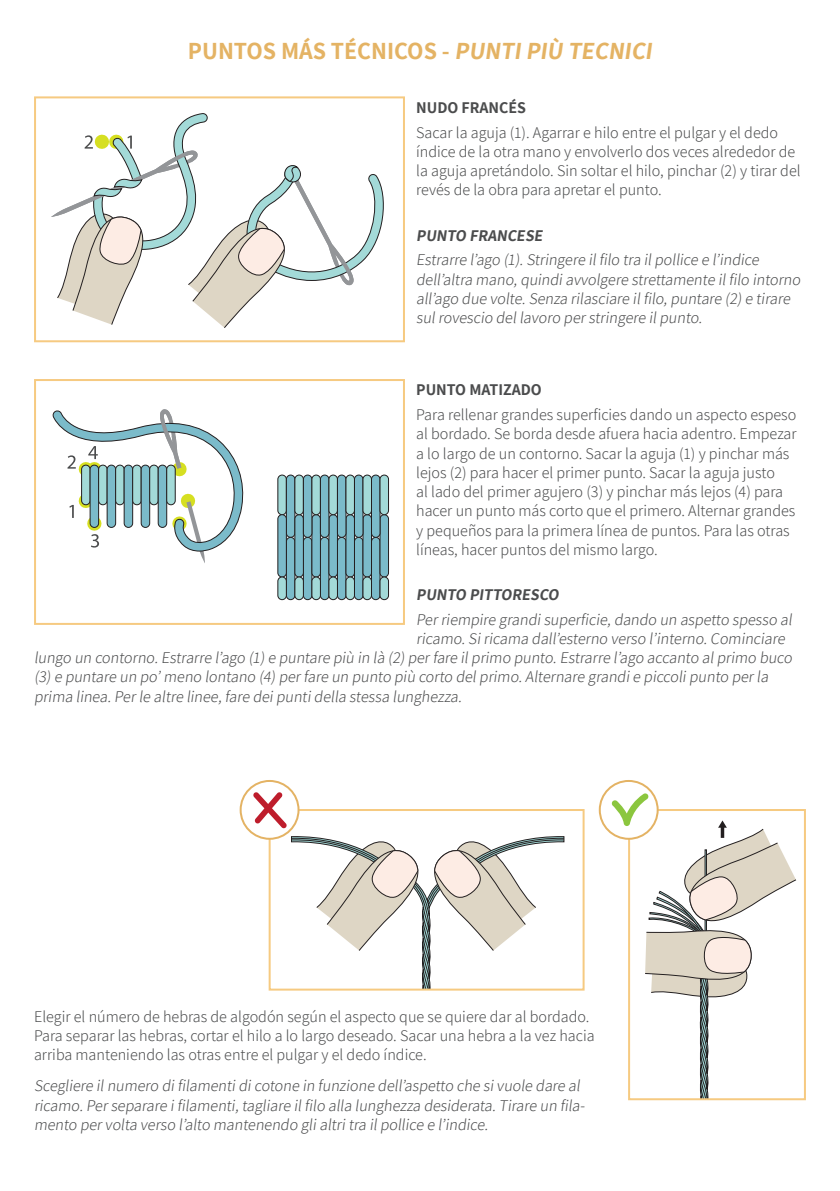
<style>
.page{position:relative;width:840px;height:1191px;background:#fff}
.page>*{position:absolute;margin:0;border:0;box-sizing:border-box;transform-origin:0 0}
.Texte_infos{font:700 24px "Assistant";color:#e4b364}
.Infos_Packaging{font:300 16px/19.2px "Assistant";color:#4b4c4d}
.Infos_Packaging-2{font:700 16px "Assistant";color:#4b4c4d}
</style>
<div class="page">
<div style="left:34px;top:96px;width:371px;height:246px;border:2px solid #f6ca81"></div>
<div style="left:34px;top:379px;width:371px;height:246px;border:2px solid #f6ca81"></div>
<svg style="left:291px;top:836px;width:273px;height:151px"></svg>
<div style="left:268px;top:809px;width:316px;height:181px;border:2px solid #f6ca81"></div>
<div style="left:627px;top:809px;width:178px;height:291px;border:2px solid #f6ca81"></div>
<div style="left:240px;top:781px;width:58px;height:57px;background:#fff;border-radius:50%"></div>
<div style="left:239px;top:780px;width:60px;height:59px;border:2px solid #e4b364;border-radius:50%"></div>
<svg style="left:599px;top:781px;width:58px;height:57px"></svg>
<div style="left:598px;top:780px;width:60px;height:59px;border:2px solid #e4b364;border-radius:50%"></div>
<svg style="left:51px;top:113px;width:333px;height:215px"></svg>
<div style="left:278px;top:475px;width:8px;height:40px;background:#a3dad8;border-radius:4px"></div>
<div style="left:277px;top:475px;width:9px;height:40px;border:1px solid #231f20;border-radius:4px"></div>
<div style="left:286px;top:475px;width:9px;height:62px;background:#7bbbca;border-radius:4px"></div>
<div style="left:286px;top:475px;width:9px;height:62px;border:1px solid #231f20;border-radius:4px"></div>
<div style="left:286px;top:537px;width:9px;height:62px;background:#7bbbca;border-radius:4px"></div>
<div style="left:286px;top:537px;width:9px;height:63px;border:1px solid #231f20;border-radius:4px"></div>
<div style="left:278px;top:515px;width:8px;height:62px;background:#7bbbca;border-radius:4px"></div>
<div style="left:277px;top:514px;width:9px;height:63px;border:1px solid #231f20;border-radius:4px"></div>
<div style="left:303px;top:537px;width:9px;height:62px;background:#7bbbca;border-radius:4px"></div>
<div style="left:303px;top:537px;width:9px;height:63px;border:1px solid #231f20;border-radius:4px"></div>
<div style="left:295px;top:515px;width:8px;height:62px;background:#7bbbca;border-radius:4px"></div>
<div style="left:294px;top:514px;width:9px;height:63px;border:1px solid #231f20;border-radius:4px"></div>
<div style="left:320px;top:537px;width:9px;height:62px;background:#7bbbca;border-radius:4px"></div>
<div style="left:320px;top:537px;width:9px;height:63px;border:1px solid #231f20;border-radius:4px"></div>
<div style="left:312px;top:515px;width:8px;height:62px;background:#7bbbca;border-radius:4px"></div>
<div style="left:311px;top:514px;width:9px;height:63px;border:1px solid #231f20;border-radius:4px"></div>
<div style="left:337px;top:537px;width:9px;height:62px;background:#7bbbca;border-radius:4px"></div>
<div style="left:337px;top:537px;width:9px;height:63px;border:1px solid #231f20;border-radius:4px"></div>
<div style="left:329px;top:515px;width:8px;height:62px;background:#7bbbca;border-radius:4px"></div>
<div style="left:328px;top:514px;width:9px;height:63px;border:1px solid #231f20;border-radius:4px"></div>
<div style="left:354px;top:537px;width:9px;height:62px;background:#7bbbca;border-radius:4px"></div>
<div style="left:354px;top:537px;width:9px;height:63px;border:1px solid #231f20;border-radius:4px"></div>
<div style="left:346px;top:515px;width:8px;height:62px;background:#7bbbca;border-radius:4px"></div>
<div style="left:345px;top:514px;width:9px;height:63px;border:1px solid #231f20;border-radius:4px"></div>
<div style="left:371px;top:537px;width:9px;height:62px;background:#7bbbca;border-radius:4px"></div>
<div style="left:371px;top:537px;width:9px;height:63px;border:1px solid #231f20;border-radius:4px"></div>
<div style="left:363px;top:515px;width:8px;height:62px;background:#7bbbca;border-radius:4px"></div>
<div style="left:362px;top:514px;width:9px;height:63px;border:1px solid #231f20;border-radius:4px"></div>
<div style="left:380px;top:515px;width:8px;height:62px;background:#7bbbca;border-radius:4px"></div>
<div style="left:379px;top:514px;width:9px;height:63px;border:1px solid #231f20;border-radius:4px"></div>
<div style="left:295px;top:475px;width:8px;height:40px;background:#a3dad8;border-radius:4px"></div>
<div style="left:294px;top:475px;width:9px;height:40px;border:1px solid #231f20;border-radius:4px"></div>
<div style="left:303px;top:475px;width:9px;height:62px;background:#7bbbca;border-radius:4px"></div>
<div style="left:303px;top:475px;width:9px;height:62px;border:1px solid #231f20;border-radius:4px"></div>
<div style="left:312px;top:475px;width:8px;height:40px;background:#a3dad8;border-radius:4px"></div>
<div style="left:311px;top:475px;width:9px;height:40px;border:1px solid #231f20;border-radius:4px"></div>
<div style="left:320px;top:475px;width:9px;height:62px;background:#7bbbca;border-radius:4px"></div>
<div style="left:320px;top:475px;width:9px;height:62px;border:1px solid #231f20;border-radius:4px"></div>
<div style="left:329px;top:475px;width:8px;height:40px;background:#a3dad8;border-radius:4px"></div>
<div style="left:328px;top:475px;width:9px;height:40px;border:1px solid #231f20;border-radius:4px"></div>
<div style="left:337px;top:475px;width:9px;height:62px;background:#7bbbca;border-radius:4px"></div>
<div style="left:337px;top:475px;width:9px;height:62px;border:1px solid #231f20;border-radius:4px"></div>
<div style="left:346px;top:475px;width:8px;height:40px;background:#a3dad8;border-radius:4px"></div>
<div style="left:345px;top:475px;width:9px;height:40px;border:1px solid #231f20;border-radius:4px"></div>
<div style="left:354px;top:475px;width:9px;height:62px;background:#7bbbca;border-radius:4px"></div>
<div style="left:354px;top:475px;width:9px;height:62px;border:1px solid #231f20;border-radius:4px"></div>
<div style="left:363px;top:475px;width:8px;height:40px;background:#a3dad8;border-radius:4px"></div>
<div style="left:362px;top:475px;width:9px;height:40px;border:1px solid #231f20;border-radius:4px"></div>
<div style="left:371px;top:475px;width:9px;height:62px;background:#7bbbca;border-radius:4px"></div>
<div style="left:371px;top:475px;width:9px;height:62px;border:1px solid #231f20;border-radius:4px"></div>
<div style="left:380px;top:475px;width:8px;height:40px;background:#a3dad8;border-radius:4px"></div>
<div style="left:379px;top:475px;width:9px;height:40px;border:1px solid #231f20;border-radius:4px"></div>
<div style="left:278px;top:577px;width:8px;height:22px;background:#a3dad8;border-radius:4px"></div>
<div style="left:277px;top:577px;width:9px;height:23px;border:1px solid #231f20;border-radius:4px"></div>
<div style="left:295px;top:577px;width:8px;height:22px;background:#a3dad8;border-radius:4px"></div>
<div style="left:294px;top:577px;width:9px;height:23px;border:1px solid #231f20;border-radius:4px"></div>
<div style="left:312px;top:577px;width:8px;height:22px;background:#a3dad8;border-radius:4px"></div>
<div style="left:311px;top:577px;width:9px;height:23px;border:1px solid #231f20;border-radius:4px"></div>
<div style="left:329px;top:577px;width:8px;height:22px;background:#a3dad8;border-radius:4px"></div>
<div style="left:328px;top:577px;width:9px;height:23px;border:1px solid #231f20;border-radius:4px"></div>
<div style="left:346px;top:577px;width:8px;height:22px;background:#a3dad8;border-radius:4px"></div>
<div style="left:345px;top:577px;width:9px;height:23px;border:1px solid #231f20;border-radius:4px"></div>
<div style="left:363px;top:577px;width:8px;height:22px;background:#a3dad8;border-radius:4px"></div>
<div style="left:362px;top:577px;width:9px;height:23px;border:1px solid #231f20;border-radius:4px"></div>
<div style="left:380px;top:577px;width:8px;height:22px;background:#a3dad8;border-radius:4px"></div>
<div style="left:379px;top:577px;width:9px;height:23px;border:1px solid #231f20;border-radius:4px"></div>
<svg style="left:52px;top:409px;width:192px;height:154px"></svg>
<svg style="left:253px;top:792px;width:34px;height:36px"></svg>
<svg style="left:611px;top:793px;width:184px;height:306px"></svg>
<p class="Texte_infos" style="left:188px;top:34px;width:469px">PUNTOS MÁS TÉCNICOS - PUNTIPIÙ TECNICI</p>
<p class="Infos_Packaging-2" style="left:416px;top:96px;width:111px">NUDO FRANCÉS</p>
<p class="Infos_Packaging" style="left:416px;top:122px;width:385px">Sacar la aguja (1). Agarrar e hilo entre el pulgar y el dedo índice de la otra mano y envolverlo dos veces alrededor de la aguja apretándolo. Sin soltar el hilo, pinchar (2) y tirar del revés de la obra para apretar el punto.</p>
<p class="Infos_Packaging-2" style="left:416px;top:224px;width:131px">PUNTO FRANCESE</p>
<p class="Infos_Packaging" style="left:416px;top:250px;width:388px">Estrarre l’ago (1).Stringere ilfilo tra ilpollice e l’indice dell’altra mano,quindiavvolgere strettamente ilfilo intorno all’ago due volte.Senza rilasciare ilfilo,puntare (2)e tirare sulrovescio dellavoro perstringere ilpunto.</p>
<p class="Infos_Packaging-2" style="left:416px;top:379px;width:127px">PUNTO MATIZADO</p>
<p class="Infos_Packaging" style="left:416px;top:404px;width:381px">Para rellenar grandes superficies dando un aspecto espeso al bordado. Se borda desde afuera hacia adentro. Empezar a lo largo de un contorno. Sacar la aguja (1) y pinchar más lejos (2) para hacer el primer punto. Sacar la aguja justo<br>al lado del primer agujero (3) y pinchar más lejos (4) para hacer un punto más corto que el primero. Alternar grandes y pequeños para la primera línea de puntos. Para las otras líneas, hacer puntos del mismo largo.</p>
<p class="Infos_Packaging-2" style="left:416px;top:583px;width:147px">PUNTO PITTORESCO</p>
<p class="Infos_Packaging" style="left:416px;top:609px;width:380px">Perriempire grandisuperficie,dando un aspetto spesso al</p>
<p class="Infos_Packaging" style="left:416px;top:628px;width:373px">ricamo.Siricama dall’esterno verso l’interno.Cominciare</p>
<p class="Infos_Packaging" style="left:34px;top:647px;width:762px">lungo un contorno.Estrarre l’ago (1)e puntare più in là (2)perfare ilprimo punto.Estrarre l’ago accanto alprimo buco</p>
<p class="Infos_Packaging" style="left:34px;top:666px;width:738px">(3)e puntare un po’meno lontano (4)perfare un punto più corto delprimo.Alternare grandie piccolipunto perla</p>
<p class="Infos_Packaging" style="left:34px;top:686px;width:432px">prima linea.Perle altre linee,fare deipuntidella stessa lunghezza.</p>
<p class="Infos_Packaging" style="left:34px;top:1006px;width:562px">Elegir el número de hebras de algodón según el aspecto que se quiere dar al bordado.<br>Para separar las hebras, cortar el hilo a lo largo deseado. Sacar una hebra a la vez hacia arriba manteniendo las otras entre el pulgar y el dedo índice.</p>
<p class="Infos_Packaging" style="left:34px;top:1075px;width:554px">Scegliere ilnumero difilamentidicotone in funzione dell’aspetto che sivuole dare al ricamo.Perseparare ifilamenti,tagliare ilfilo alla lunghezza desiderata.Tirare un fila&shy;mento pervolta verso l’alto mantenendo glialtritra ilpollice e l’indice.</p>
</div>
